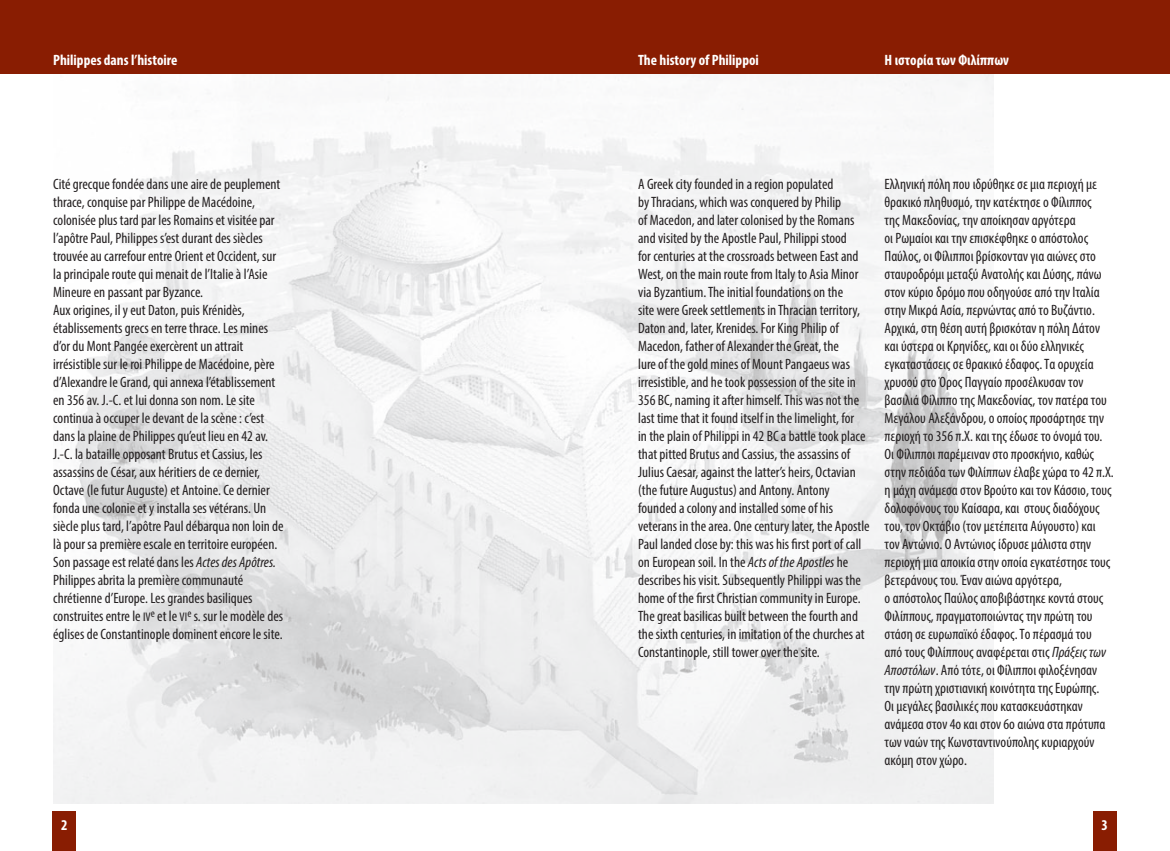
<style>
.page{position:relative;width:1170px;height:851px;background:#fff}
.page>*{position:absolute;margin:0;border:0;box-sizing:border-box;transform-origin:0 0}
.Flesh-G{font:condensed 15px/18px "Myriad Pro";color:#231f20}
.Flesh-E{font:condensed 15px/18px "Myriad Pro";color:#231f20}
.Flesh-F{font:condensed 15px/18px "Myriad Pro";color:#231f20}
.t1{font:700 condensed 15px "Myriad Pro";color:#fff}
.s1{font-style:italic}
.s2{font-size:12.5px}
</style>
<div class="page">
<div style="left:52px;top:811px;width:24px;height:39px;background:#891d02"></div>
<div style="left:1092px;top:811px;width:24px;height:39px;background:#891d02"></div>
<img style="left:53px;top:74px;width:940px;height:729px">
<div style="left:0;top:0;width:1169px;height:74px;background:#891d02"></div>
<p class="t1" style="left:53px;top:51px;width:126px">Philippes dans l’histoire</p>
<p class="t1" style="left:638px;top:51px;width:122px">The history of Philippoi</p>
<p class="t1" style="left:884px;top:51px;width:126px">Η ιστορία των Φιλίππων</p>
<p class="Flesh-F" style="left:53px;top:174px;width:228px">Cité grecque fondée dans une aire de peuplement thrace, conquise par Philippe de Macédoine, colonisée plus tard par les Romains et visitée par l’apôtre Paul, Philippes s’est durant des siècles trouvée au carrefour entre Orient et Occident, sur la principale route qui menait de l’Italie à l’Asie Mineure en passant par Byzance.</p>
<p class="Flesh-F" style="left:53px;top:300px;width:232px">Aux origines, il y eut Daton, puis Krénidès, établissements grecs en terre thrace. Les mines d’or du Mont Pangée exercèrent un attrait irrésistible sur le roi Philippe de Macédoine, père d’Alexandre le Grand, qui annexa l’établissement en 356 av. J.-C. et lui donna son nom. Le site continua à occuper le devant de la scène : c’est dans la plaine de Philippes qu’eut lieu en 42 av.<br>J.-C. la bataille opposant Brutus et Cassius, les assassins de César, aux héritiers de ce dernier, Octave (le futur Auguste) et Antoine. Ce dernier fonda une colonie et y installa ses vétérans. Un siècle plus tard, l’apôtre Paul débarqua non loin de là pour sa première escale en territoire européen.<br>Son passage est relaté dans les <span class="s1">Actes des Apôtres.<br></span>Philippes abrita la première communauté chrétienne d’Europe. Les grandes basiliques construites entre le <span class="s2">IV</span><sup>e</sup> et le <span class="s2">VI</span><sup>e</sup> s. sur le modèle des églises de Constantinople dominent encore le site.</p>
<p class="Flesh-E" style="left:638px;top:174px;width:233px">A Greek city founded in a region populated<br>by Thracians, which was conquered by Philip<br>of Macedon, and later colonised by the Romans and visited by the Apostle Paul, Philippi stood<br>for centuries at the crossroads between East and West, on the main route from Italy to Asia Minor via Byzantium. The initial foundations on the<br>site were Greek settlements in Thracian territory, Daton and, later, Krenides. For King Philip of Macedon, father of Alexander the Great, the<br>lure of the gold mines of Mount Pangaeus was irresistible, and he took possession of the site in 356 BC, naming it after himself. This was not the last time that it found itself in the limelight, for<br>in the plain of Philippi in 42 BC a battle took place that pitted Brutus and Cassius, the assassins of Julius Caesar, against the latter’s heirs, Octavian (the future Augustus) and Antony. Antony founded a colony and installed some of his veterans in the area. One century later, the Apostle Paul landed close by: this was his first port of call on European soil. In the <span class="s1">Acts of the Apostles</span> he describes his visit. Subsequently Philippi was the home of the first Christian community in Europe.<br>The great basilicas built between the fourth and the sixth centuries, in imitation of the churches at Constantinople, still tower over the site.</p>
<p class="Flesh-G" style="left:884px;top:174px;width:214px">Eλληνική πόλη που ιδρύθηκε σε μια περιοχή με θρακικό πληθυσμό, την κατέκτησε ο Φίλιππος της Μακεδονίας, την αποίκησαν αργότερα</p>
<p class="Flesh-G" style="left:884px;top:228px;width:231px">οι Ρωμαίοι και την επισκέφθηκε ο απόστολος Παύλος, οι Φίλιπποι βρίσκονταν για αιώνες στο σταυροδρόμι μεταξύ Ανατολής και Δύσης, πάνω στον κύριο δρόμο που οδηγούσε από την Ιταλία στην Μικρά Ασία, περνώντας από το Βυζάντιο.<br>Αρχικά, στη θέση αυτή βρισκόταν η πόλη Δάτον και ύστερα οι Κρηνίδες, και οι δύο ελληνικές εγκαταστάσεις σε θρακικό έδαφος. Τα ορυχεία χρυσού στο Όρος Παγγαίο προσέλκυσαν τον βασιλιά Φίλιππο της Μακεδονίας, τον πατέρα του Μεγάλου Αλεξάνδρου, ο οποίος προσάρτησε την περιοχή το 356 π.Χ. και της έδωσε το όνομά του.<br>Οι Φίλιπποι παρέμειναν στο προσκήνιο, καθώς στην πεδιάδα των Φιλίππων έλαβε χώρα το 42 π.Χ.</p>
<p class="Flesh-G" style="left:884px;top:480px;width:229px">η μάχη ανάμεσα στον Βρούτο και τον Κάσσιο, τους δολοφόνους του Καίσαρα, και στους διαδόχους του, τον Οκτάβιο (τον μετέπειτα Αύγουστο) και τον Αντώνιο. Ο Αντώνιος ίδρυσε μάλιστα στην περιοχή μια αποικία στην οποία εγκατέστησε τους βετεράνους του. Έναν αιώνα αργότερα,</p>
<p class="Flesh-G" style="left:884px;top:588px;width:223px">ο απόστολος Παύλος αποβιβάστηκε κοντά στους Φιλίππους, πραγματοποιώντας την πρώτη του στάση σε ευρωπαϊκό έδαφος. Το πέρασμά του από τους Φιλίππους αναφέρεται στις <span class="s1">Πράξεις των Αποστόλων</span>. Από τότε, οι Φίλιπποι φιλοξένησαν</p>
<p class="Flesh-G" style="left:884px;top:678px;width:216px">την πρώτη χριστιανική κοινότητα της Ευρώπης.</p>
<p class="Flesh-G" style="left:884px;top:696px;width:222px">Οι μεγάλες βασιλικές που κατασκευάστηκαν ανάμεσα στον 4ο και στον 6ο αιώνα στα πρότυπα των ναών της Κωνσταντινούπολης κυριαρχούν ακόμη στον χώρο.</p>
<p class="t1" style="left:61px;top:815px;width:8px">2</p>
<p class="t1" style="left:1101px;top:815px;width:8px">3</p>
</div>
